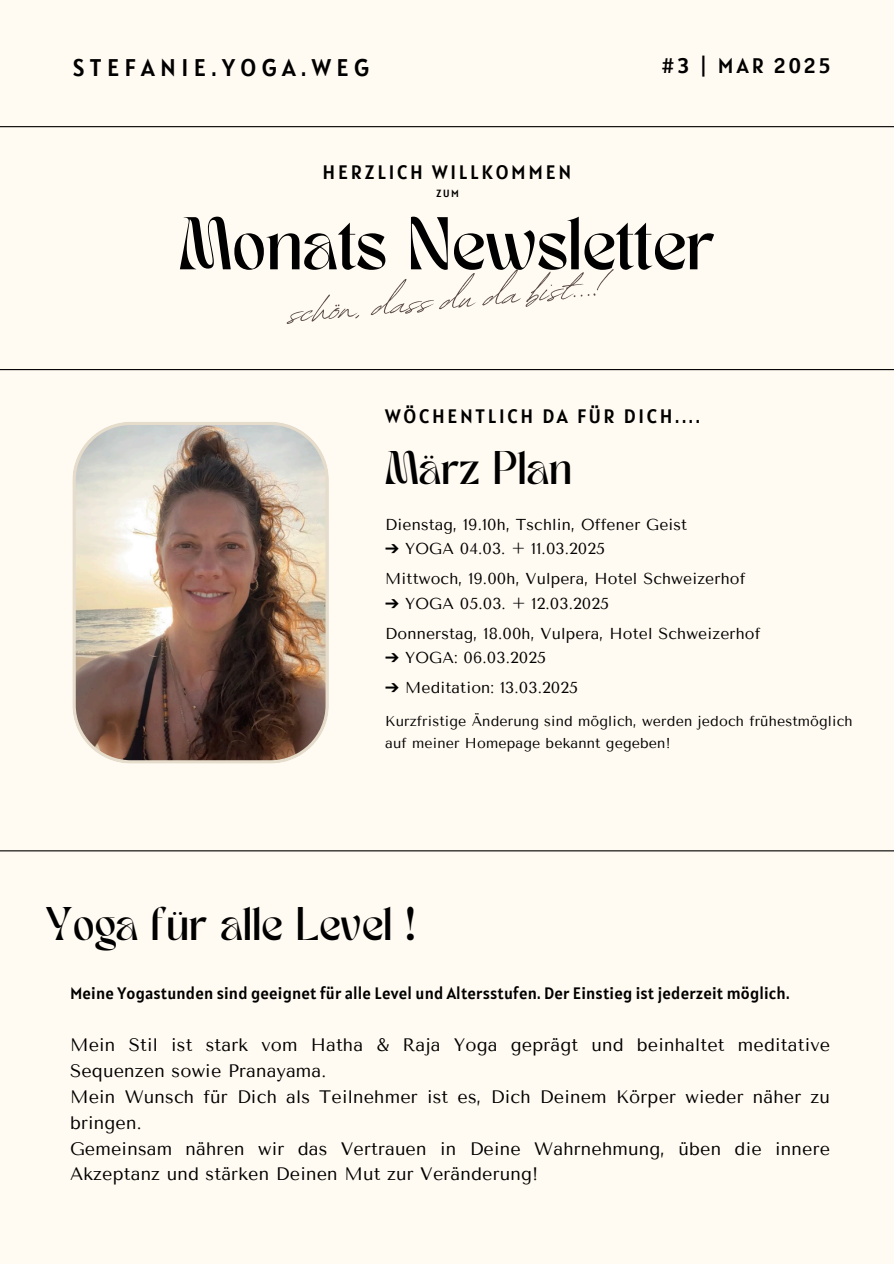
<style>
.page{position:relative;width:894px;height:1264px;background:#fff}
.page>*{position:absolute;margin:0;border:0;box-sizing:border-box;transform-origin:0 0}
.t1{font:57.45px "Revive 80 Signature";color:#594946}
.t2{font:52.2px "TANMERINGUE";color:#000}
.t3{font:33px "TANMERINGUE";color:#000}
.t4{font:24px "Alatsi";letter-spacing:.225em;color:#000}
.t5{font:21px "Alatsi";letter-spacing:.145em;color:#000}
.t6{font:19.35px "Alatsi";letter-spacing:.14em;color:#000}
.t7{font:18px/25.8px "Tenor Sans";letter-spacing:.01em;color:#000}
.t8{font:16.5px "Alatsi";letter-spacing:.01em;color:#000}
.t9{font:15.75px "Tenor Sans";letter-spacing:.01em;color:#000}
.t10{font:14.25px/21.9px "Tenor Sans";letter-spacing:.01em;color:#000}
.t11{font:10.35px "Alatsi";color:#000}
.s1{font-family:"Free Serif"}
</style>
<div class="page">
<div style="left:0;top:0;width:893px;height:1263px;background:#fffbf2"></div>
<hr style="left:0;top:369px;width:893px;height:1px;background:#000">
<hr style="left:0;top:850px;width:893px;height:1px;background:#000">
<hr style="left:0;top:126px;width:893px;height:1px;background:#000">
<img style="left:72px;top:422px;width:257px;height:341px">
<h4 class="t4" style="left:72px;top:52px;width:298px">STEFANIE.YOGA.WEG</h4>
<p class="t5" style="left:661px;top:52px;width:170px">#3 | MAR 2025</p>
<h4 class="t6" style="left:322px;top:160px;width:250px">HERZLICH WILLKOMMEN</h4>
<h4 class="t11" style="left:436px;top:186px;width:24px">ZUM</h4>
<h3 class="t2" style="left:179px;top:216px;width:537px">Monats Newsletter</h3>
<h1 class="t1" style="left:285px;top:269px;width:317px;rotate:-5deg">schön, dass du da bist...!</h1>
<p class="t6" style="left:385px;top:404px;width:316px">WÖCHENTLICH DA FÜR DICH....</p>
<p class="t3" style="left:385px;top:451px;width:188px">März Plan</p>
<p class="t9" style="left:385px;top:515px;width:303px">Dienstag, 19.10h, Tschlin, Offener Geist</p>
<p class="t9" style="left:385px;top:540px;width:221px"><span class="s1">➔</span> YOGA 04.03. + 11.03.2025</p>
<h2 class="t9" style="left:385px;top:570px;width:361px">Mittwoch, 19.00h, Vulpera, Hotel Schweizerhof</h2>
<p class="t9" style="left:385px;top:594px;width:225px"><span class="s1">➔</span> YOGA 05.03. + 12.03.2025</p>
<p class="t9" style="left:385px;top:624px;width:377px">Donnerstag, 18.00h, Vulpera, Hotel Schweizerhof</p>
<p class="t9" style="left:385px;top:648px;width:162px"><span class="s1">➔</span> YOGA: 06.03.2025</p>
<p class="t9" style="left:385px;top:678px;width:194px"><span class="s1">➔</span> Meditation: 13.03.2025</p>
<p class="t10" style="left:385px;top:710px;width:469px">Kurzfristige Änderung sind möglich, werden jedoch frühestmöglich auf meiner Homepage bekannt gegeben!</p>
<p class="t3" style="left:45px;top:906px;width:371px">Yoga für alle Level !</p>
<p class="t8" style="left:70px;top:982px;width:721px">Meine Yogastunden sind geeignet für alle Level und Altersstufen. Der Einstieg ist jederzeit möglich.</p>
<p class="t7" style="left:70px;top:1032px;width:761px">Mein Stil ist stark vom Hatha &amp; Raja Yoga geprägt und beinhaltet meditative Sequenzen sowie Pranayama.<br>Mein Wunsch für Dich als Teilnehmer ist es, Dich Deinem Körper wieder näher zu bringen.<br>Gemeinsam nähren wir das Vertrauen in Deine Wahrnehmung, üben die innere Akzeptanz und stärken Deinen Mut zur Veränderung!</p>
</div>
